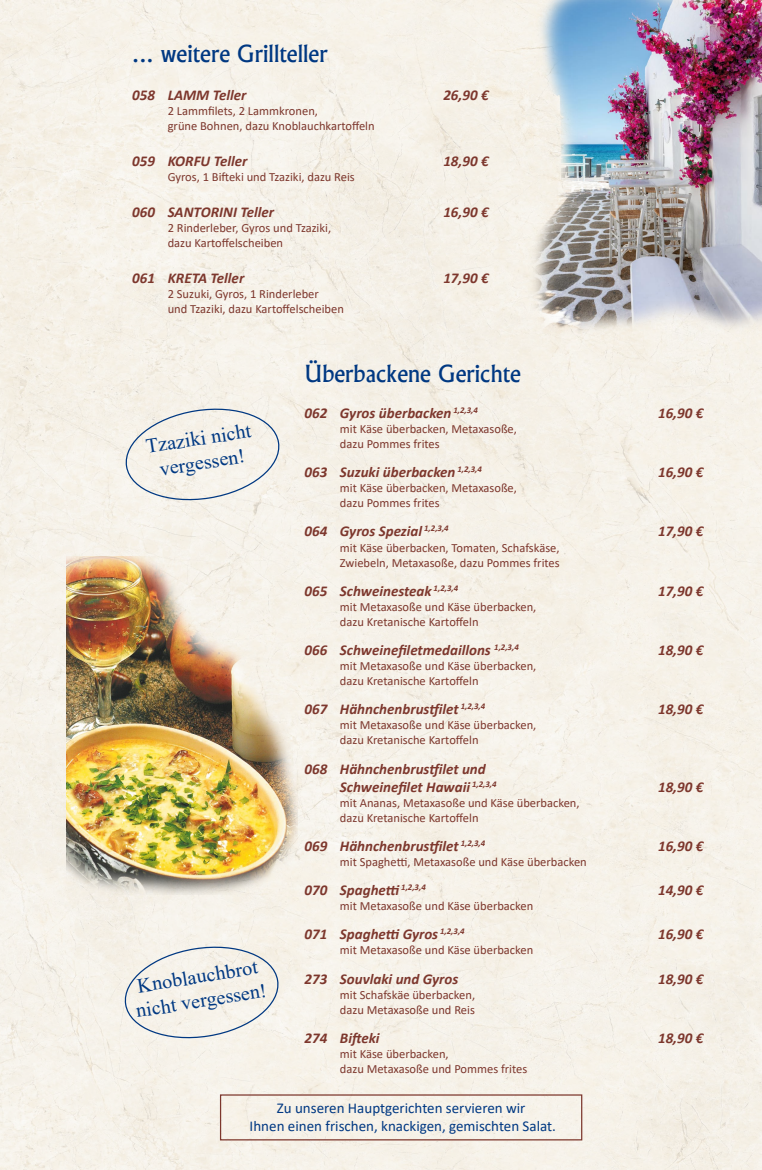
<style>
.page{position:relative;width:762px;height:1170px;background:#fff}
.page>*{position:absolute;margin:0;border:0;box-sizing:border-box;transform-origin:0 0}
.t1{font:22.5px "Alaska";color:#003882}
.t2{font:20.25px/24.2px "Times New Roman";color:#003882;text-align:center}
.t3{font:italic 700 15px/18px "Calibri";color:#7d372d}
.t4{font:15px/18px "Calibri";color:#003882;text-align:center}
.t5{font:12.5px/15px "Calibri";color:#7d372d}
</style>
<div class="page">
<div style="left:0;top:0;width:762px;height:1169px;background:#f6f1e9"></div>
<div style="left:220px;top:1094px;width:362px;height:46px;border:1px solid #7d372d"></div>
<img style="left:66px;top:556px;width:232px;height:338px">
<svg style="left:123px;top:404px;width:159px;height:100px;background:#eeebe5"></svg>
<svg style="left:122px;top:942px;width:159px;height:100px;background:#eeebe5"></svg>
<img style="left:521px;top:0;width:241px;height:347px">
<h1 class="t1" style="left:132px;top:40px;width:197px">... weitere Grillteller</h1>
<p class="t3" style="left:132px;top:85px;width:116px">058 LAMM Teller</p>
<p class="t3" style="left:443px;top:85px;width:47px">26,90 €</p>
<p class="t5" style="left:168px;top:103px;width:208px">2 Lammfilets, 2 Lammkronen,<br>grüne Bohnen, dazu Knoblauchkartoffeln</p>
<p class="t3" style="left:132px;top:151px;width:117px">059 KORFU Teller</p>
<p class="t3" style="left:443px;top:151px;width:47px">18,90 €</p>
<p class="t5" style="left:168px;top:169px;width:189px">Gyros, 1 Bifteki und Tzaziki, dazu Reis</p>
<p class="t3" style="left:132px;top:202px;width:143px">060 SANTORINI Teller</p>
<p class="t3" style="left:443px;top:202px;width:47px">16,90 €</p>
<p class="t5" style="left:168px;top:220px;width:165px">2 Rinderleber, Gyros und Tzaziki, dazu Kartoffelscheiben</p>
<p class="t3" style="left:132px;top:268px;width:113px">061 KRETA Teller</p>
<p class="t3" style="left:443px;top:268px;width:47px">17,90 €</p>
<p class="t5" style="left:168px;top:286px;width:178px">2 Suzuki, Gyros, 1 Rinderleber<br>und Tzaziki, dazu Kartoffelscheiben</p>
<h2 class="t2" style="left:144px;top:434px;width:108px;rotate:-9deg">Tzaziki nicht vergessen!</h2>
<h2 class="t2" style="left:130px;top:974px;width:133px;text-align:left;rotate:-9deg">Knoblauchbrot nicht vergessen!</h2>
<h1 class="t1" style="left:304px;top:359px;width:218px">Überbackene Gerichte</h1>
<p class="t3" style="left:304px;top:403px;width:175px">062 Gyros überbacken <sup>1,2,3,4</sup></p>
<p class="t3" style="left:658px;top:403px;width:47px">16,90 €</p>
<p class="t5" style="left:340px;top:421px;width:178px">mit Käse überbacken, Metaxasoße, dazu Pommes frites</p>
<p class="t3" style="left:304px;top:462px;width:179px">063 Suzuki überbacken <sup>1,2,3,4</sup></p>
<p class="t3" style="left:658px;top:462px;width:47px">16,90 €</p>
<p class="t5" style="left:340px;top:480px;width:178px">mit Käse überbacken, Metaxasoße, dazu Pommes frites</p>
<p class="t3" style="left:304px;top:522px;width:146px">064 Gyros Spezial <sup>1,2,3,4</sup></p>
<p class="t3" style="left:658px;top:522px;width:47px">17,90 €</p>
<p class="t5" style="left:340px;top:539px;width:221px">mit Käse überbacken, Tomaten, Schafskäse,<br>Zwiebeln, Metaxasoße, dazu Pommes frites</p>
<p class="t3" style="left:304px;top:581px;width:155px">065 Schweinesteak <sup>1,2,3,4</sup></p>
<p class="t3" style="left:658px;top:581px;width:47px">17,90 €</p>
<p class="t5" style="left:340px;top:598px;width:198px">mit Metaxasoße und Käse überbacken, dazu Kretanische Kartoffeln</p>
<p class="t3" style="left:304px;top:640px;width:216px">066 Schweinefiletmedaillons <sup>1,2,3,4</sup></p>
<p class="t3" style="left:658px;top:640px;width:47px">18,90 €</p>
<p class="t5" style="left:340px;top:658px;width:198px">mit Metaxasoße und Käse überbacken, dazu Kretanische Kartoffeln</p>
<p class="t3" style="left:304px;top:699px;width:182px">067 Hähnchenbrustfilet <sup>1,2,3,4</sup></p>
<p class="t3" style="left:658px;top:699px;width:47px">18,90 €</p>
<p class="t5" style="left:340px;top:717px;width:198px">mit Metaxasoße und Käse überbacken, dazu Kretanische Kartoffeln</p>
<p class="t3" style="left:340px;top:759px;width:158px;text-indent:-35px">068 Hähnchenbrustfilet und<br>Schweinefilet Hawaii <sup>1,2,3,4</sup></p>
<p class="t3" style="left:658px;top:777px;width:47px">18,90 €</p>
<p class="t5" style="left:340px;top:794px;width:241px">mit Ananas, Metaxasoße und Käse überbacken, dazu Kretanische Kartoffeln</p>
<p class="t3" style="left:304px;top:836px;width:182px">069 Hähnchenbrustfilet <sup>1,2,3,4</sup></p>
<p class="t3" style="left:658px;top:836px;width:47px">16,90 €</p>
<p class="t5" style="left:340px;top:853px;width:248px">mit Spaghetti, Metaxasoße und Käse überbacken</p>
<p class="t3" style="left:304px;top:880px;width:123px">070 Spaghetti <sup>1,2,3,4</sup></p>
<p class="t3" style="left:658px;top:880px;width:47px">14,90 €</p>
<p class="t5" style="left:340px;top:898px;width:195px">mit Metaxasoße und Käse überbacken</p>
<p class="t3" style="left:304px;top:924px;width:162px">071 Spaghetti Gyros <sup>1,2,3,4</sup></p>
<p class="t3" style="left:658px;top:924px;width:47px">16,90 €</p>
<p class="t5" style="left:340px;top:942px;width:195px">mit Metaxasoße und Käse überbacken</p>
<p class="t3" style="left:304px;top:969px;width:155px">273 Souvlaki und Gyros</p>
<p class="t3" style="left:658px;top:969px;width:47px">18,90 €</p>
<p class="t5" style="left:340px;top:986px;width:137px">mit Schafskäe überbacken, dazu Metaxasoße und Reis</p>
<p class="t3" style="left:304px;top:1028px;width:77px">274 Bifteki</p>
<p class="t3" style="left:658px;top:1028px;width:47px">18,90 €</p>
<p class="t5" style="left:340px;top:1045px;width:189px">mit Käse überbacken,<br>dazu Metaxasoße und Pommes frites</p>
<p class="t4" style="left:250px;top:1098px;width:308px">Zu unseren Hauptgerichten servieren wir<br>Ihnen einen frischen, knackigen, gemischten Salat.</p>
</div>
